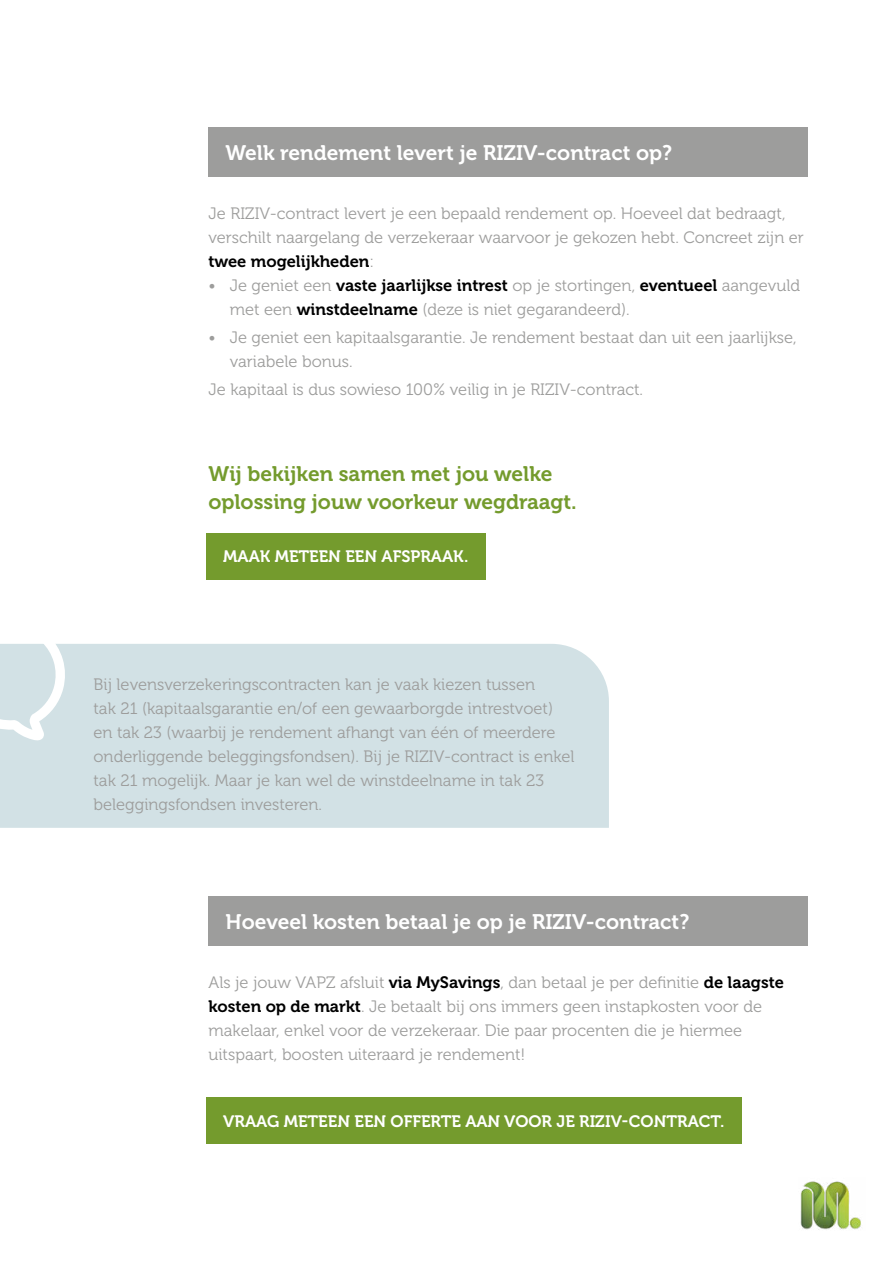
<style>
.page{position:relative;width:893px;height:1263px;background:#fff}
.page>*{position:absolute;margin:0;border:0;box-sizing:border-box;transform-origin:0 0}
.t1{font:21px "Museo 700";color:#fff}
.t2{font:21px/28.5px "Museo 700";color:#749b2d}
.t3{font:16.5px/24px "Museo 300";color:#9d9d9c}
.t4{font:16.5px "Museo 700";color:#fff}
.t5{font:16.5px "Museo 700";color:#000}
.s1{font-family:"Museo 300";color:#9d9d9c}
.s2{font-family:"Museo 700";color:#000}
</style>
<div class="page">
<img style="left:800px;top:1181px;width:61px;height:49px">
<div style="left:209px;top:128px;width:599px;height:49px;background:#9d9d9c"></div>
<div style="left:0;top:644px;width:609px;height:184px;background:#d2e1e5"></div>
<div style="left:206px;top:533px;width:279px;height:46px;background:#749b2d"></div>
<svg style="left:0;top:644px;width:66px;height:97px"></svg>
<div style="left:209px;top:896px;width:599px;height:50px;background:#9d9d9c"></div>
<div style="left:206px;top:1097px;width:535px;height:46px;background:#749b2d"></div>
<p class="t1" style="left:226px;top:141px;width:448px">Welk rendement levert je RIZIV-contract op?</p>
<p class="t3" style="left:209px;top:201px;width:597px">Je RIZIV-contract levert je een bepaald rendement op. Hoeveel dat bedraagt, verschilt naargelang de verzekeraar waarvoor je gekozen hebt. Concreet zijn er</p>
<p class="t5" style="left:209px;top:252px;width:167px">twee mogelijkheden<span class="s1">:</span></p>
<p class="t3" style="left:230px;top:274px;width:572px;text-indent:-21px">• Je geniet een <span class="s2">vaste jaarlijkse intrest</span> op je stortingen, <span class="s2">eventueel</span> aangevuld met een <span class="s2">winstdeelname</span> (deze is niet gegarandeerd).</p>
<p class="t3" style="left:230px;top:326px;width:568px;text-indent:-21px">• Je geniet een kapitaalsgarantie. Je rendement bestaat dan uit een jaarlijkse, variabele bonus.</p>
<p class="t3" style="left:209px;top:378px;width:436px">Je kapitaal is dus sowieso 100% veilig in je RIZIV-contract.</p>
<p class="t2" style="left:209px;top:459px;width:370px">Wij bekijken samen met jou welke oplossing jouw voorkeur wegdraagt.</p>
<p class="t4" style="left:223px;top:547px;width:247px">MAAK METEEN EEN AFSPRAAK.</p>
<p class="t3" style="left:94px;top:672px;width:482px">Bij levensverzekeringscontracten kan je vaak kiezen tussen<br>tak 21 (kapitaalsgarantie en/of een gewaarborgde intrestvoet) en tak 23 (waarbij je rendement afhangt van één of meerdere onderliggende beleggingsfondsen). Bij je RIZIV-contract is enkel tak 21 mogelijk. Maar je kan wel de winstdeelname in tak 23 beleggingsfondsen investeren.</p>
<p class="t1" style="left:226px;top:910px;width:465px">Hoeveel kosten betaal je op je RIZIV-contract?</p>
<p class="t3" style="left:209px;top:970px;width:577px">Als je jouw VAPZ afsluit <span class="s2">via MySavings</span>, dan betaal je per definitie <span class="s2">de laagste kosten op de markt</span>. Je betaalt bij ons immers geen instapkosten voor de makelaar, enkel voor de verzekeraar. Die paar procenten die je hiermee uitspaart, boosten uiteraard je rendement!</p>
<p class="t4" style="left:223px;top:1112px;width:503px">VRAAG METEEN EEN OFFERTE AAN VOOR JE RIZIV-CONTRACT.</p>
</div>
